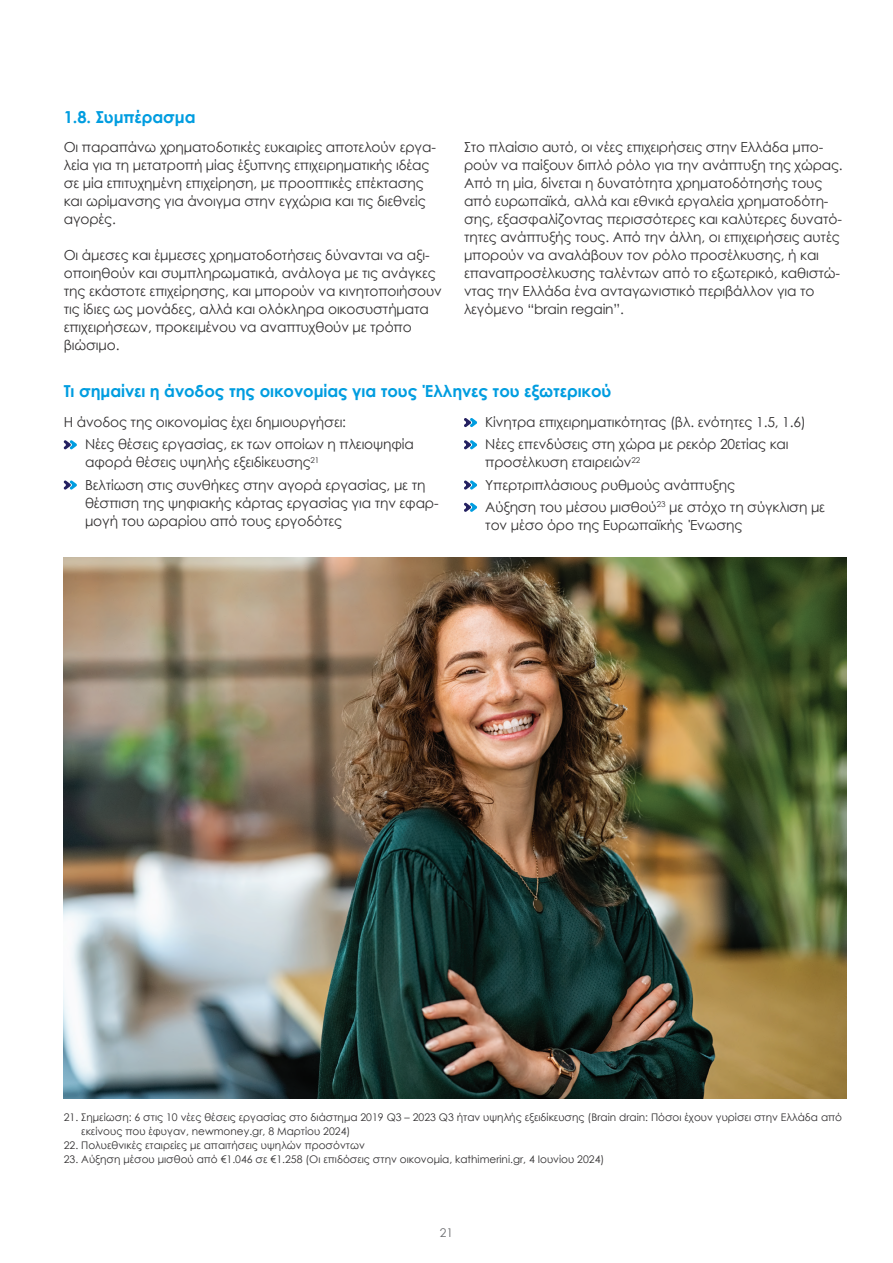
<style>
.page{position:relative;width:893px;height:1263px;background:#fff}
.page>*{position:absolute;margin:0;border:0;box-sizing:border-box;transform-origin:0 0}
.Heading_1{font:700 16.5px "Century Gothic";letter-spacing:-.005em;color:#009de0}
.List_Paragraph{font:13.8px/18px "Century Gothic";letter-spacing:-.01em;color:#312f30}
.t1{font:12px "Century Gothic";color:#6c6d70}
.t2{font:10.5px/14px "Century Gothic";color:#312f30}
</style>
<div class="page">
<svg style="left:64px;top:440px;width:13px;height:10px"></svg>
<svg style="left:64px;top:480px;width:13px;height:10px"></svg>
<svg style="left:464px;top:418px;width:13px;height:9px"></svg>
<svg style="left:464px;top:440px;width:13px;height:10px"></svg>
<svg style="left:464px;top:480px;width:13px;height:10px"></svg>
<svg style="left:464px;top:502px;width:13px;height:10px"></svg>
<img style="left:64px;top:557px;width:782px;height:542px">
<p class="Heading_1" style="left:64px;top:104px;width:133px">1.8. Συμπέρασμα</p>
<p class="List_Paragraph" style="left:64px;top:138px;width:374px">Οι παραπάνω χρηματοδοτικές ευκαιρίες αποτελούν εργα&shy;λεία για τη μετατροπή μίας έξυπνης επιχειρηματικής ιδέας σε μία επιτυχημένη επιχείρηση, με προοπτικές επέκτασης και ωρίμανσης για άνοιγμα στην εγχώρια και τις διεθνείς αγορές.</p>
<p class="List_Paragraph" style="left:64px;top:246px;width:379px">Οι άμεσες και έμμεσες χρηματοδοτήσεις δύνανται να αξι&shy;οποιηθούν και συμπληρωματικά, ανάλογα με τις ανάγκες της εκάστοτε επιχείρησης, και μπορούν να κινητοποιήσουν τις ίδιες ως μονάδες, αλλά και ολόκληρα οικοσυστήματα επιχειρήσεων, προκειμένου να αναπτυχθούν με τρόπο βιώσιμο.</p>
<p class="List_Paragraph" style="left:464px;top:138px;width:380px">Στο πλαίσιο αυτό, οι νέες επιχειρήσεις στην Ελλάδα μπο&shy;ρούν να παίξουν διπλό ρόλο για την ανάπτυξη της χώρας.<br>Από τη μία, δίνεται η δυνατότητα χρηματοδότησής τους από ευρωπαϊκά, αλλά και εθνικά εργαλεία χρηματοδότη&shy;σης, εξασφαλίζοντας περισσότερες και καλύτερες δυνατό&shy;τητες ανάπτυξής τους. Από την άλλη, οι επιχειρήσεις αυτές μπορούν να αναλάβουν τον ρόλο προσέλκυσης, ή και επαναπροσέλκυσης ταλέντων από το εξωτερικό, καθιστώ&shy;ντας την Ελλάδα ένα ανταγωνιστικό περιβάλλον για το λεγόμενο “brain regain”.</p>
<p class="Heading_1" style="left:64px;top:379px;width:549px">Τι σημαίνει η άνοδος της οικονομίας για τους Έλληνες του εξωτερικού</p>
<p class="List_Paragraph" style="left:64px;top:413px;width:284px">Η άνοδος της οικονομίας έχει δημιουργήσει:</p>
<p class="List_Paragraph" style="left:85px;top:435px;width:330px">Νέες θέσεις εργασίας, εκ των οποίων η πλειοψηφία αφορά θέσεις υψηλής εξειδίκευσης<sup>21</sup></p>
<p class="List_Paragraph" style="left:85px;top:475px;width:355px">Βελτίωση στις συνθήκες στην αγορά εργασίας, με τη θέσπιση της ψηφιακής κάρτας εργασίας για την εφαρ&shy;μογή του ωραρίου από τους εργοδότες</p>
<p class="List_Paragraph" style="left:485px;top:413px;width:322px">Κίνητρα επιχειρηματικότητας (βλ. ενότητες 1.5, 1.6)</p>
<p class="List_Paragraph" style="left:485px;top:435px;width:305px">Νέες επενδύσεις στη χώρα με ρεκόρ 20ετίας και προσέλκυση εταιρειών<sup>22</sup></p>
<p class="List_Paragraph" style="left:485px;top:475px;width:251px">Υπερτριπλάσιους ρυθμούς ανάπτυξης</p>
<p class="List_Paragraph" style="left:485px;top:498px;width:341px">Αύξηση του μέσου μισθού<sup>23</sup> με στόχο τη σύγκλιση με τον μέσο όρο της Ευρωπαϊκής Ένωσης</p>
<p class="t2" style="left:81px;top:1110px;width:762px;text-indent:-17px">21. Σημείωση: 6 στις 10 νέες θέσεις εργασίας στο διάστημα 2019 Q3 – 2023 Q3 ήταν υψηλής εξειδίκευσης (Brain drain: Πόσοι έχουν γυρίσει στην Ελλάδα από εκείνους που έφυγαν, newmoney.gr, 8 Μαρτίου 2024)</p>
<p class="t2" style="left:64px;top:1138px;width:303px">22. Πολυεθνικές εταιρείες με απαιτήσεις υψηλών προσόντων</p>
<p class="t2" style="left:64px;top:1152px;width:542px">23. Αύξηση μέσου μισθού από €1.046 σε €1.258 (Οι επιδόσεις στην οικονομία, kathimerini.gr, 4 Ιουνίου 2024)</p>
<p class="t1" style="left:440px;top:1224px;width:15px">21</p>
</div>
